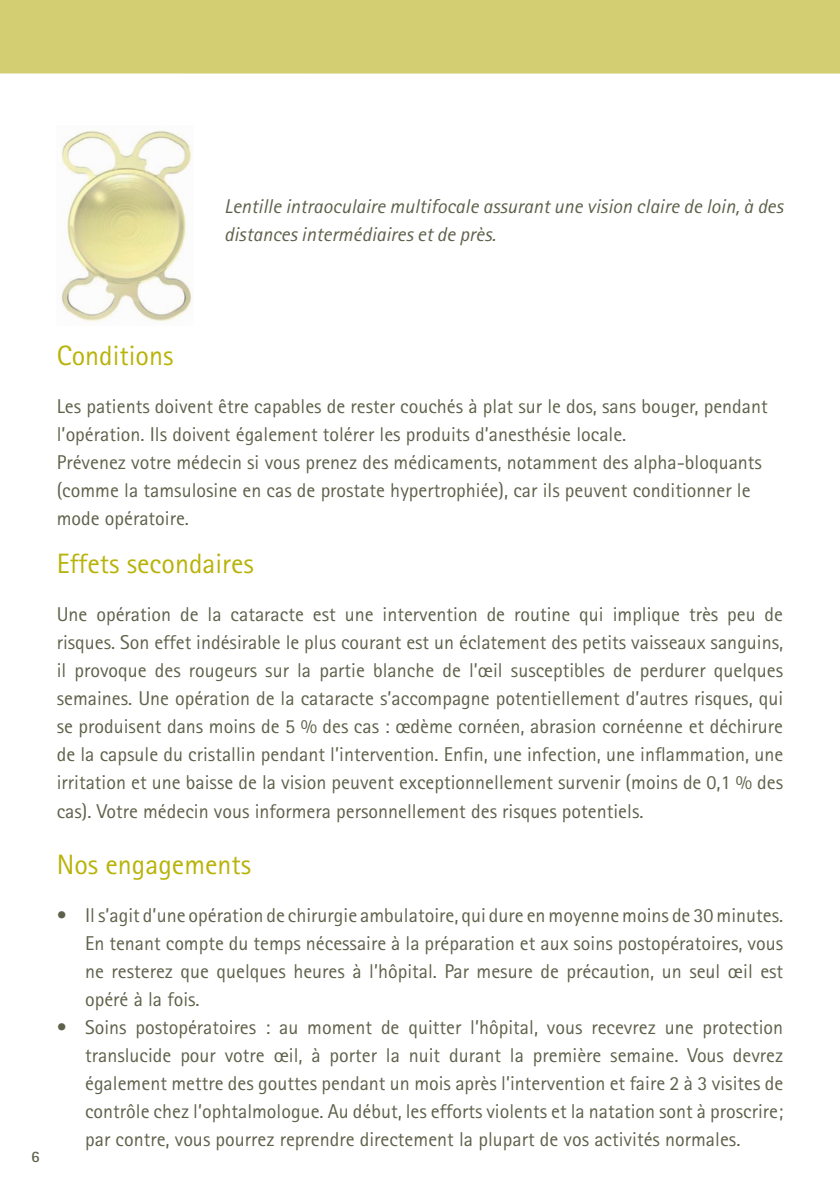
<style>
.page{position:relative;width:840px;height:1191px;background:#fff}
.page>*{position:absolute;margin:0;border:0;box-sizing:border-box;transform-origin:0 0}
.HOOFDTITEL{font:28px "Rotis Sans Serif Std";color:#b8b309}
.TEKST{font:20px/28px "Rotis Sans Serif Std";color:#60614b;text-align:justify}
.HOOFDTITEL-2{font:20px/28px "Rotis Sans Serif Std";color:#60614b}
.TEKST-2{font:italic 20px/28px "Rotis Sans Serif Std";color:#60614b}
.t1{font:700 16px "Rotis Sans Serif Std";color:#60614b}
</style>
<div class="page">
<div style="left:0;top:0;width:839px;height:74px;background:#d4ce73"></div>
<img style="left:61px;top:130px;width:131px;height:192px">
<p class="TEKST-2" style="left:224px;top:192px;width:560px">Lentille intraoculaire multifocale assurant une vision claire de loin, à des distances intermédiaires et de près.</p>
<p class="t1" style="left:31px;top:1146px;width:10px">6</p>
<p class="HOOFDTITEL" style="left:57px;top:339px;width:118px">Conditions</p>
<p class="HOOFDTITEL-2" style="left:57px;top:392px;width:712px">Les patients doivent être capables de rester couchés à plat sur le dos, sans bouger, pendant l’opération. Ils doivent également tolérer les produits d’anesthésie locale.</p>
<p class="HOOFDTITEL-2" style="left:57px;top:448px;width:706px">Prévenez votre médecin si vous prenez des médicaments, notamment des alpha-bloquants (comme la tamsulosine en cas de prostate hypertrophiée), car ils peuvent conditionner le mode opératoire.</p>
<p class="HOOFDTITEL" style="left:57px;top:547px;width:198px">Effets secondaires</p>
<p class="TEKST" style="left:57px;top:600px;width:727px">Une opération de la cataracte est une intervention de routine qui implique très peu de risques. Son effet indésirable le plus courant est un éclatement des petits vaisseaux sanguins, il provoque des rougeurs sur la partie blanche de l’œil susceptibles de perdurer quelques semaines. Une opération de la cataracte s’accompagne potentiellement d’autres risques, qui se produisent dans moins de 5 % des cas : œdème cornéen, abrasion cornéenne et déchirure de la capsule du cristallin pendant l’intervention. Enfin, une infection, une inflammation, une irritation et une baisse de la vision peuvent exceptionnellement survenir (moins de 0,1 % des cas). Votre médecin vous informera personnellement des risques potentiels.</p>
<p class="HOOFDTITEL" style="left:57px;top:847px;width:196px">Nos engagements</p>
<p class="TEKST" style="left:85px;top:900px;width:699px;text-indent:-28px">• Il s’agit d’une opération de chirurgie ambulatoire, qui dure en moyenne moins de 30 minutes.<br>En tenant compte du temps nécessaire à la préparation et aux soins postopératoires, vous ne resterez que quelques heures à l’hôpital. Par mesure de précaution, un seul œil est opéré à la fois.</p>
<p class="TEKST" style="left:85px;top:1012px;width:699px;text-indent:-28px">• Soins postopératoires : au moment de quitter l’hôpital, vous recevrez une protection translucide pour votre œil, à porter la nuit durant la première semaine. Vous devrez également mettre des gouttes pendant un mois après l’intervention et faire 2 à 3 visites de contrôle chez l’ophtalmologue. Au début, les efforts violents et la natation sont à proscrire; par contre, vous pourrez reprendre directement la plupart de vos activités normales.</p>
</div>
